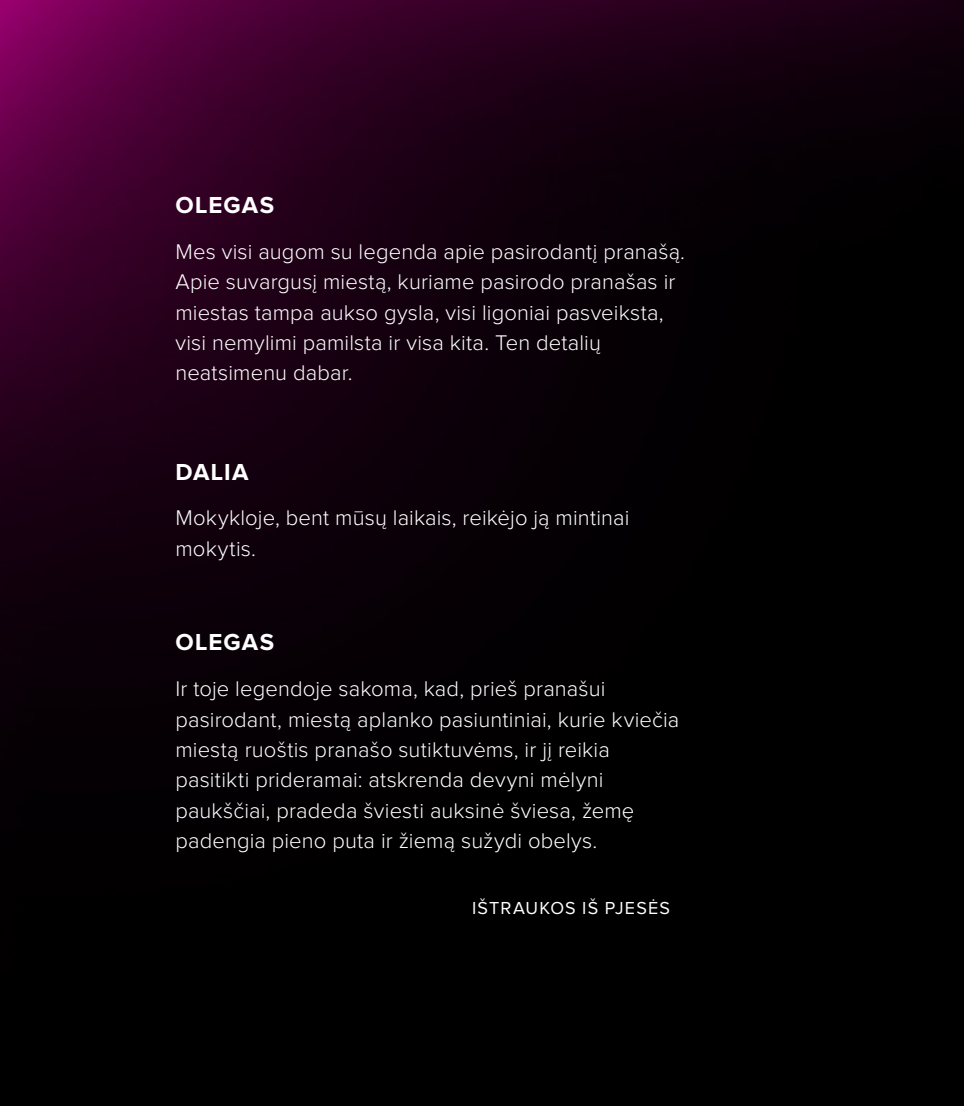
<style>
.page{position:relative;width:964px;height:1106px;background:#fff}
.page>*{position:absolute;margin:0;border:0;box-sizing:border-box;transform-origin:0 0}
.t1{font:700 24px "Proxima Nova";letter-spacing:.05em;color:#fff}
.t2{font:300 22px/30.4px "Proxima Nova";letter-spacing:.005em;color:#fff}
.t3{font:18px "Proxima Nova";letter-spacing:.065em;color:#fff}
</style>
<div class="page">
<img style="left:0;top:0;width:964px;height:1106px">
<p class="t1" style="left:175px;top:194px;width:100px">OLEGAS</p>
<p class="t2" style="left:175px;top:237px;width:511px">Mes visi augom su legenda apie pasirodantį pranašą.<br>Apie suvargusį miestą, kuriame pasirodo pranašas ir miestas tampa aukso gysla, visi ligoniai pasveiksta, visi nemylimi pamilsta ir visa kita. Ten detalių neatsimenu dabar.</p>
<p class="t1" style="left:175px;top:460px;width:74px">DALIA</p>
<p class="t2" style="left:175px;top:503px;width:455px">Mokykloje, bent mūsų laikais, reikėjo ją mintinai mokytis.</p>
<p class="t1" style="left:175px;top:631px;width:100px">OLEGAS</p>
<p class="t2" style="left:175px;top:674px;width:505px">Ir toje legendoje sakoma, kad, prieš pranašui pasirodant, miestą aplanko pasiuntiniai, kurie kviečia miestą ruoštis pranašo sutiktuvėms, ir jį reikia pasitikti prideramai: atskrenda devyni mėlyni paukščiai, pradeda šviesti auksinė šviesa, žemę padengia pieno puta ir žiemą sužydi obelys.</p>
<p class="t3" style="left:472px;top:899px;width:200px">IŠTRAUKOS IŠ PJESĖS</p>
</div>
